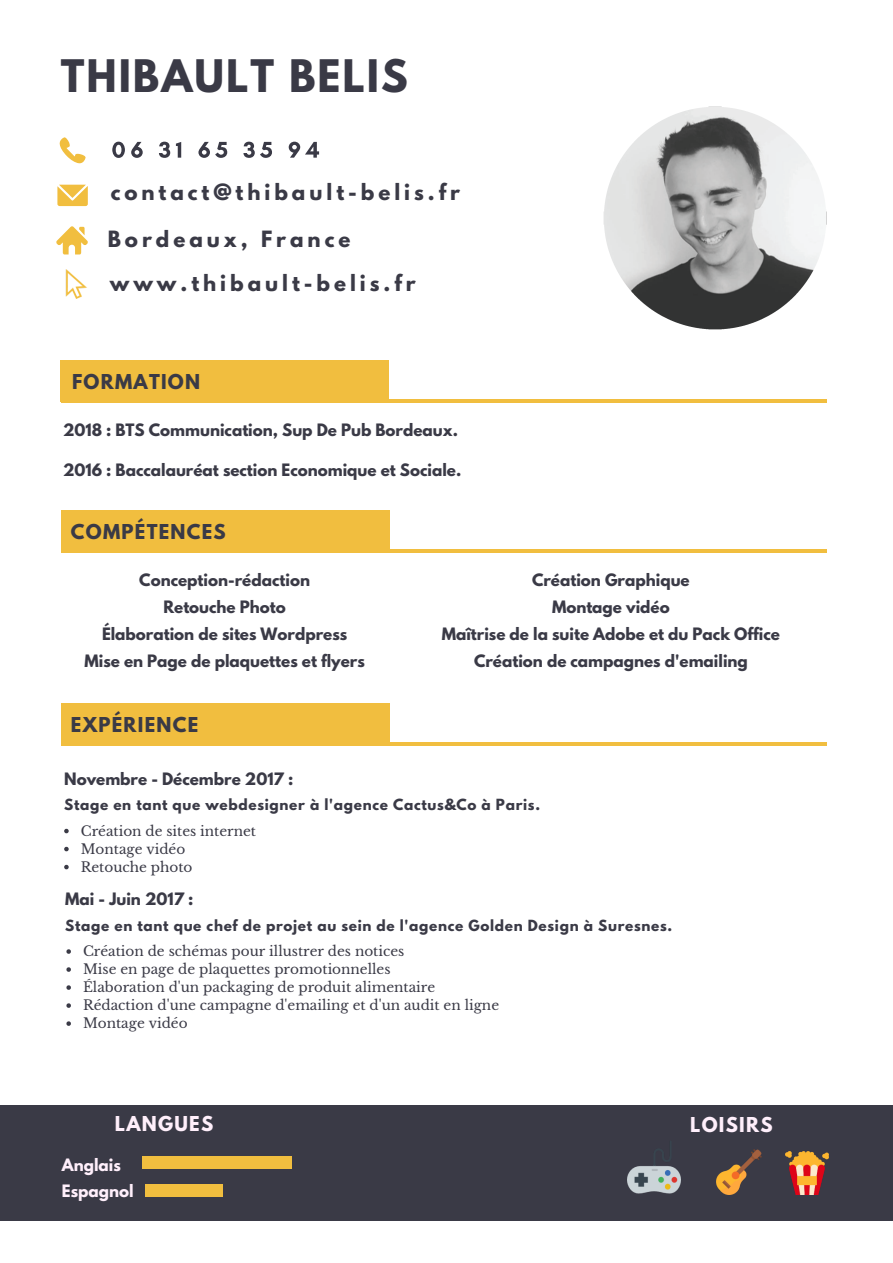
<style>
.page{position:relative;width:893px;height:1263px;background:#fff}
.page>*{position:absolute;margin:0;border:0;box-sizing:border-box;transform-origin:0 0}
.t1{font:700 39.75px "League Spartan";letter-spacing:.05em;color:#3a3a46}
.t2{font:700 19.8px "League Spartan";letter-spacing:.2em;color:#3a3a46}
.t3{font:700 18.15px "League Spartan";letter-spacing:.07em;color:#3a3a46}
.t4{font:700 18.15px "League Spartan";letter-spacing:.07em;color:#ffeffb}
.t5{font:700 15.15px/27px "League Spartan";color:#3a3a46;text-align:center}
.t6{font:700 15.15px/26px "League Spartan";color:#ffeffb}
.t7{font:13.65px/18px "Libre Baskerville";color:#3a3a46}
.t8{font:700 13.65px "League Spartan";letter-spacing:.05em;color:#3a3a46}
</style>
<div class="page">
<svg style="left:60px;top:137px;width:26px;height:26px"></svg>
<svg style="left:112px;top:142px;width:13px;height:16px"></svg>
<svg style="left:131px;top:142px;width:12px;height:16px"></svg>
<svg style="left:159px;top:142px;width:11px;height:16px"></svg>
<svg style="left:176px;top:142px;width:5px;height:16px"></svg>
<svg style="left:198px;top:142px;width:29px;height:16px"></svg>
<svg style="left:243px;top:142px;width:29px;height:16px"></svg>
<svg style="left:289px;top:142px;width:30px;height:16px"></svg>
<svg style="left:57px;top:185px;width:31px;height:21px"></svg>
<svg style="left:56px;top:226px;width:32px;height:28px"></svg>
<img style="left:65px;top:269px;width:22px;height:29px">
<div style="left:0;top:1105px;width:893px;height:116px;background:#3a3a46"></div>
<div style="left:60px;top:360px;width:328px;height:42px;background:#f1be3f"></div>
<hr style="left:61px;top:400px;width:766px;height:3px;background:#f1be3f">
<svg style="left:66px;top:949px;width:5px;height:5px"></svg>
<svg style="left:66px;top:967px;width:5px;height:5px"></svg>
<svg style="left:66px;top:985px;width:5px;height:5px"></svg>
<svg style="left:66px;top:1003px;width:5px;height:5px"></svg>
<svg style="left:66px;top:1021px;width:5px;height:5px"></svg>
<div style="left:61px;top:703px;width:329px;height:41px;background:#f1be3f"></div>
<hr style="left:61px;top:742px;width:766px;height:3px;background:#f1be3f">
<div style="left:61px;top:510px;width:329px;height:42px;background:#f1be3f"></div>
<hr style="left:61px;top:549px;width:766px;height:4px;background:#f1be3f">
<svg style="left:64px;top:829px;width:5px;height:4px"></svg>
<svg style="left:64px;top:847px;width:5px;height:4px"></svg>
<svg style="left:64px;top:865px;width:5px;height:4px"></svg>
<div style="left:142px;top:1156px;width:150px;height:13px;background:#f1be3f"></div>
<div style="left:145px;top:1184px;width:78px;height:13px;background:#f1be3f"></div>
<img style="left:716px;top:1150px;width:45px;height:45px">
<img style="left:627px;top:1152px;width:53px;height:42px">
<img style="left:786px;top:1152px;width:43px;height:43px">
<img style="left:603px;top:106px;width:224px;height:224px">
<h1 class="t1" style="left:61px;top:45px;width:349px">THIBAULT BELIS</h1>
<h2 class="t2" style="left:111px;top:177px;width:351px">contact@thibault-belis.fr</h2>
<h2 class="t2" style="left:108px;top:223px;width:244px">Bordeaux, France</h2>
<h2 class="t2" style="left:110px;top:267px;width:307px">www.thibault-belis.fr</h2>
<p class="t3" style="left:72px;top:367px;width:130px">FORMATION</p>
<p class="t5" style="left:63px;top:416px;width:396px">2018 : BTS Communication, Sup De Pub Bordeaux.</p>
<p class="t5" style="left:63px;top:456px;width:400px">2016 : Baccalauréat section Economique et Sociale.</p>
<p class="t3" style="left:71px;top:518px;width:156px">COMPÉTENCES</p>
<p class="t5" style="left:84px;top:566px;width:282px">Conception-rédaction<br>Retouche Photo<br>Élaboration de sites Wordpress<br>Mise en Page de plaquettes et flyers</p>
<p class="t3" style="left:71px;top:710px;width:129px">EXPÉRIENCE</p>
<p class="t5" style="left:442px;top:566px;width:340px">Création Graphique<br>Montage vidéo<br>Maîtrise de la suite Adobe et du Pack Office<br>Création de campagnes d'emailing</p>
<p class="t5" style="left:64px;top:765px;width:231px">Novembre - Décembre 2017 :</p>
<p class="t8" style="left:64px;top:793px;width:477px">Stage en tant que webdesigner à l'agence Cactus&amp;Co à Paris.</p>
<p class="t7" style="left:81px;top:822px;width:177px">Création de sites internet<br>Montage vidéo<br>Retouche photo</p>
<p class="t5" style="left:65px;top:885px;width:130px">Mai - Juin 2017 :</p>
<p class="t8" style="left:65px;top:915px;width:608px">Stage en tant que chef de projet au sein de l'agence Golden Design à Suresnes.</p>
<p class="t7" style="left:83px;top:942px;width:418px">Création de schémas pour illustrer des notices<br>Mise en page de plaquettes promotionnelles<br>Élaboration d'un packaging de produit alimentaire Rédaction d'une campagne d'emailing et d'un audit en ligne Montage vidéo</p>
<p class="t4" style="left:115px;top:1109px;width:100px">LANGUES</p>
<p class="t6" style="left:62px;top:1151px;width:73px">Anglais<br>Espagnol</p>
<p class="t4" style="left:690px;top:1110px;width:84px">LOISIRS</p>
</div>
